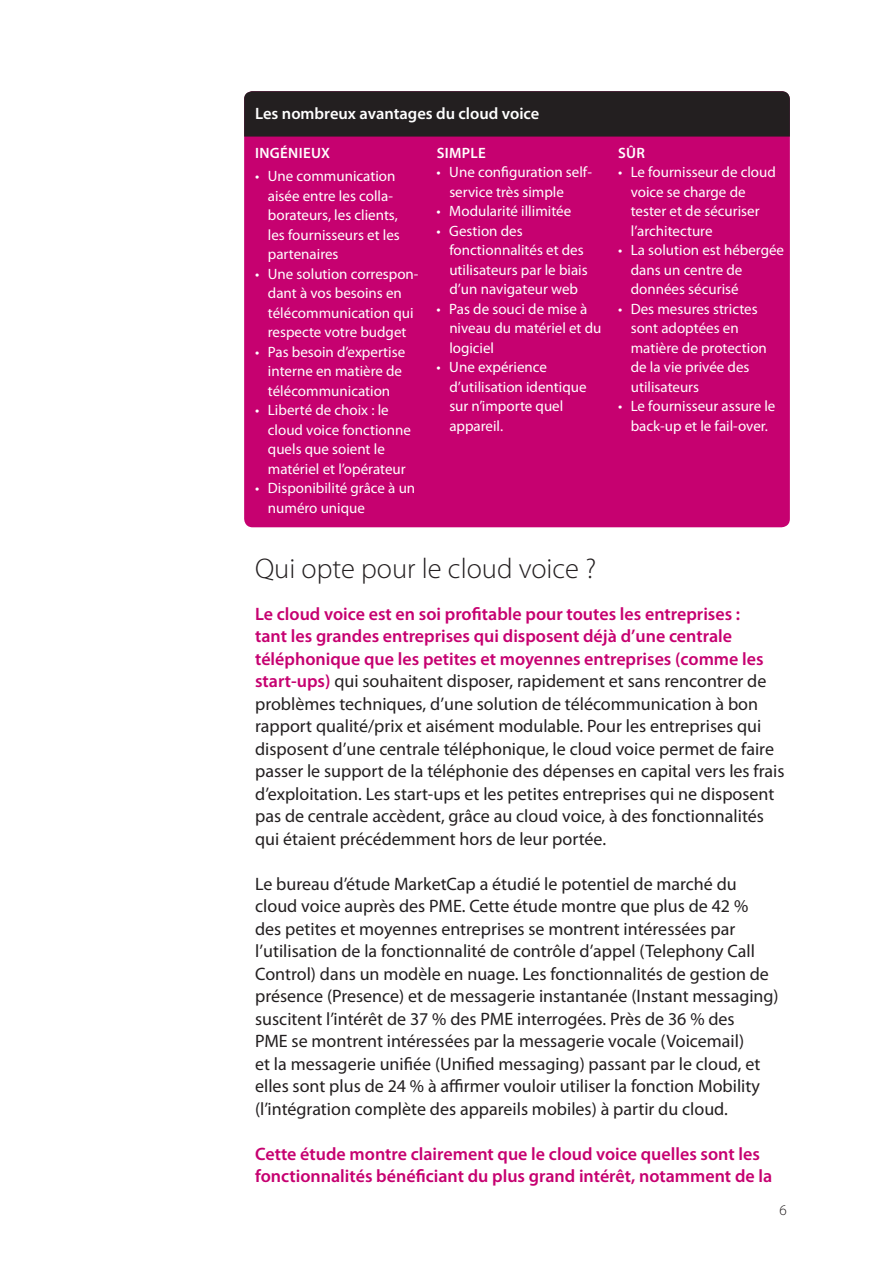
<style>
.page{position:relative;width:893px;height:1263px;background:#fff}
.page>*{position:absolute;margin:0;border:0;box-sizing:border-box;transform-origin:0 0}
.t1{font:300 28.5px "Myriad Pro";color:#231f20}
.t2{font:18px/22.5px "Myriad Pro";color:#231f20}
.t3{font:600 18px/22.5px "Myriad Pro";color:#c60170}
.t4{font:600 16.5px "Myriad Pro";color:#fff}
.t5{font:15px/19.5px "Myriad Pro";color:#fff}
.t6{font:600 15px "Myriad Pro";letter-spacing:.02em;color:#fff}
.t7{font:300 15px "Myriad Pro";color:#231f20}
.s1{font-weight:600;color:#c60170}
</style>
<div class="page">
<div style="left:244px;top:91px;width:546px;height:436px;background:#c60170;border-radius:9px"></div>
<div style="left:244px;top:91px;width:546px;height:46px;background:#231f20"></div>
<p class="t4" style="left:255px;top:103px;width:286px">Les nombreux avantages du cloud voice</p>
<p class="t6" style="left:255px;top:143px;width:76px">INGÉNIEUX</p>
<p class="t5" style="left:268px;top:166px;width:133px;text-indent:-13px">• Une communication aisée entre les colla&shy;borateurs, les clients, les fournisseurs et les partenaires</p>
<p class="t5" style="left:255px;top:264px;width:165px;text-align:center">• Une solution correspon&shy;dant à vos besoins en télécommunication qui respecte votre budget</p>
<p class="t5" style="left:268px;top:342px;width:139px;text-indent:-13px">• Pas besoin d’expertise interne en matière de télécommunication</p>
<p class="t5" style="left:268px;top:400px;width:145px;text-indent:-13px">• Liberté de choix : le cloud voice fonctionne quels que soient le matériel et l’opérateur</p>
<p class="t5" style="left:268px;top:478px;width:149px;text-indent:-13px">• Disponibilité grâce à un numéro unique</p>
<p class="t6" style="left:437px;top:143px;width:51px">SIMPLE</p>
<p class="t5" style="left:449px;top:162px;width:144px;text-indent:-13px">• Une configuration self&shy;service très simple</p>
<p class="t5" style="left:437px;top:201px;width:136px">• Modularité illimitée</p>
<p class="t5" style="left:449px;top:221px;width:140px;text-indent:-13px">• Gestion des fonctionnalités et des utilisateurs par le biais d’un navigateur web</p>
<p class="t5" style="left:449px;top:299px;width:154px;text-indent:-13px">• Pas de souci de mise à niveau du matériel et du logiciel</p>
<p class="t5" style="left:449px;top:357px;width:139px;text-indent:-13px">• Une expérience d’utilisation identique sur n’importe quel appareil.</p>
<p class="t6" style="left:618px;top:143px;width:28px">SÛR</p>
<p class="t5" style="left:631px;top:162px;width:147px;text-indent:-13px">• Le fournisseur de cloud voice se charge de tester et de sécuriser l’architecture</p>
<p class="t5" style="left:631px;top:240px;width:155px;text-indent:-13px">• La solution est hébergée dans un centre de données sécurisé</p>
<p class="t5" style="left:631px;top:299px;width:138px;text-indent:-13px">• Des mesures strictes sont adoptées en matière de protection de la vie privée des utilisateurs</p>
<p class="t5" style="left:618px;top:396px;width:159px;text-align:center">• Le fournisseur assure le back-up et le fail-over.</p>
<p class="t1" style="left:255px;top:552px;width:343px">Qui opte pour le cloud voice ?</p>
<p class="t2" style="left:255px;top:602px;width:531px"><span class="s1">Le cloud voice est en soi profitable pour toutes les entreprises :<br>tant les grandes entreprises qui disposent déjà d’une centrale téléphonique que les petites et moyennes entreprises (comme les start-ups)</span> qui souhaitent disposer, rapidement et sans rencontrer de problèmes techniques, d’une solution de télécommunication à bon rapport qualité/prix et aisément modulable. Pour les entreprises qui disposent d’une centrale téléphonique, le cloud voice permet de faire passer le support de la téléphonie des dépenses en capital vers les frais d’exploitation. Les start-ups et les petites entreprises qui ne disposent pas de centrale accèdent, grâce au cloud voice, à des fonctionnalités qui étaient précédemment hors de leur portée.</p>
<p class="t2" style="left:255px;top:872px;width:525px">Le bureau d’étude MarketCap a étudié le potentiel de marché du cloud voice auprès des PME. Cette étude montre que plus de 42 % des petites et moyennes entreprises se montrent intéressées par l’utilisation de la fonctionnalité de contrôle d’appel (Telephony Call Control) dans un modèle en nuage. Les fonctionnalités de gestion de présence (Presence) et de messagerie instantanée (Instant messaging) suscitent l’intérêt de 37 % des PME interrogées. Près de 36 % des<br>PME se montrent intéressées par la messagerie vocale (Voicemail)<br>et la messagerie unifiée (Unified messaging) passant par le cloud, et elles sont plus de 24 % à affirmer vouloir utiliser la fonction Mobility (l’intégration complète des appareils mobiles) à partir du cloud.</p>
<p class="t3" style="left:255px;top:1142px;width:519px">Cette étude montre clairement que le cloud voice quelles sont les fonctionnalités bénéficiant du plus grand intérêt, notamment de la</p>
<p class="t7" style="left:779px;top:1202px;width:9px">6</p>
</div>
